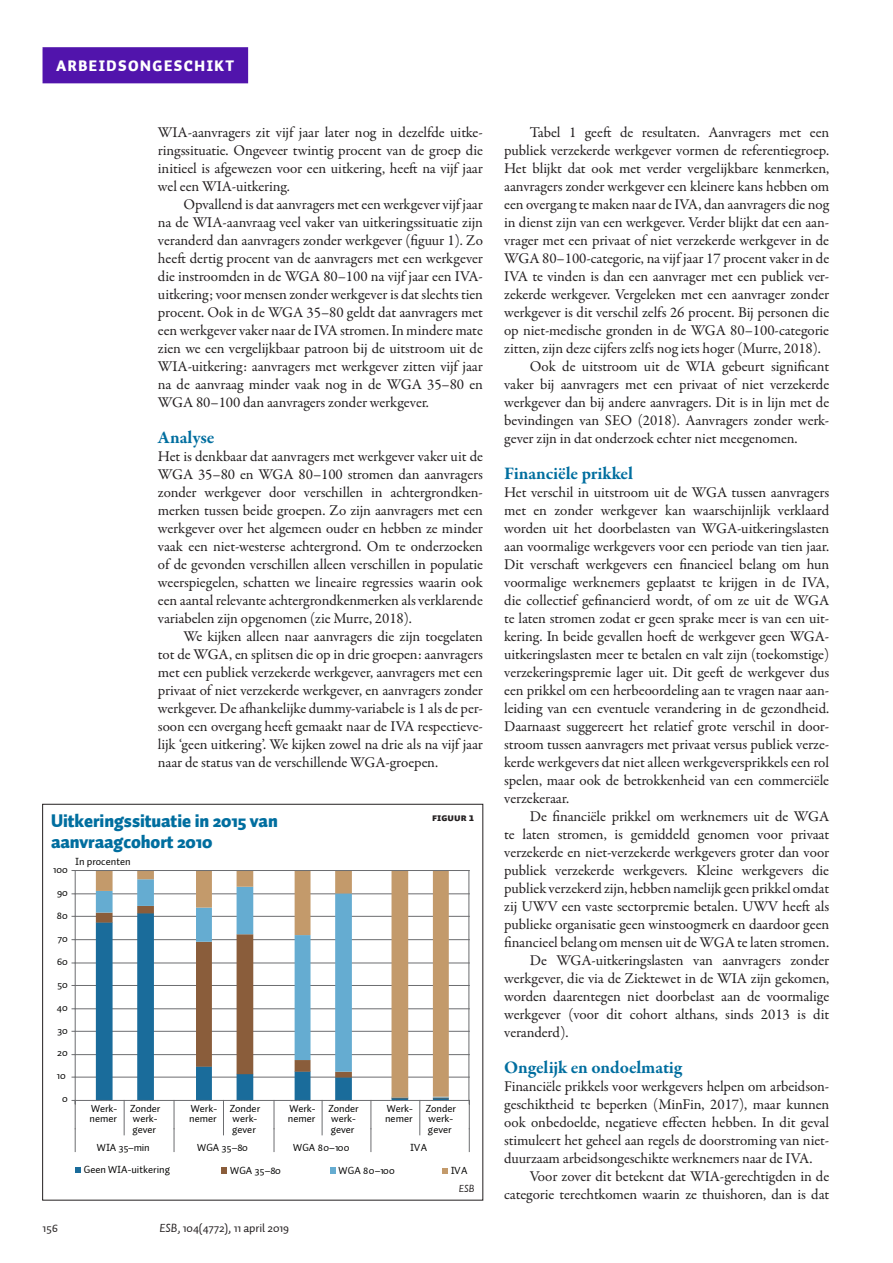
<style>
.page{position:relative;width:893px;height:1263px;background:#fff}
.page>*{position:absolute;margin:0;border:0;box-sizing:border-box;transform-origin:0 0}
.TUSSENKOP{font:700 18px "Garamond Premr Pro";letter-spacing:-.005em;color:#006e9f}
.FIGUURKOP{font:900 18px "Auto 1";letter-spacing:-.005em;color:#006e9f}
.PLAT_VervolgAlinea{font:15px/18px "Garamond Premr Pro";letter-spacing:-.005em;color:#231f20;text-align:justify}
.PLAT_EersteAlinea{font:15px/18px "Garamond Premr Pro";letter-spacing:-.005em;color:#231f20;text-align:justify}
.THEMATITELBLOK{font:900 15px "Auto 1";letter-spacing:.1em;color:#fff}
.t1{font:12px "Auto 1";letter-spacing:-.005em;color:#231f20}
.t2{font:10.5px/10.5px "Auto 1";color:#050504}
.FIGUURNUMMMER{font:10.5px "Auto 1 Black Sm Cp";color:#231f20}
.BIJSCHRIFT{font:italic 10.5px "Auto 1";color:#231f20}
.s1{font-style:italic}
</style>
<div class="page">
<div style="left:43px;top:48px;width:204px;height:35px;background:#5114ac"></div>
<hr style="left:43px;top:47px;width:205px;height:2px;background:#5114ac">
<hr style="left:247px;top:49px;width:1px;height:33px;background:#5114ac">
<hr style="left:43px;top:82px;width:205px;height:1px;background:#5114ac">
<hr style="left:75px;top:893px;width:394px;height:1px;background:#6c6d70">
<hr style="left:75px;top:916px;width:394px;height:1px;background:#6c6d70">
<hr style="left:75px;top:939px;width:394px;height:1px;background:#6c6d70">
<hr style="left:75px;top:963px;width:394px;height:1px;background:#6c6d70">
<hr style="left:75px;top:985px;width:394px;height:1px;background:#6c6d70">
<hr style="left:75px;top:1008px;width:394px;height:1px;background:#6c6d70">
<hr style="left:75px;top:1031px;width:394px;height:1px;background:#6c6d70">
<hr style="left:75px;top:1054px;width:394px;height:1px;background:#6c6d70">
<hr style="left:75px;top:1077px;width:394px;height:1px;background:#6c6d70">
<svg style="left:96px;top:871px;width:353px;height:226px"></svg>
<hr style="left:75px;top:870px;width:1px;height:230px;background:#6c6d70">
<hr style="left:469px;top:870px;width:1px;height:230px;background:#6c6d70">
<hr style="left:75px;top:1100px;width:394px;height:1px;background:#6c6d70">
<hr style="left:75px;top:870px;width:394px;height:1px;background:#6c6d70">
<hr style="left:420px;top:1100px;width:1px;height:35px;background:#6c6d70">
<hr style="left:322px;top:1100px;width:1px;height:35px;background:#6c6d70">
<hr style="left:223px;top:1100px;width:1px;height:35px;background:#6c6d70">
<hr style="left:124px;top:1100px;width:1px;height:35px;background:#6c6d70">
<svg style="left:469px;top:1100px;width:1px;height:51px"></svg>
<svg style="left:371px;top:1101px;width:1px;height:50px"></svg>
<svg style="left:274px;top:1101px;width:1px;height:50px"></svg>
<svg style="left:174px;top:1101px;width:1px;height:50px"></svg>
<svg style="left:72px;top:1100px;width:4px;height:51px"></svg>
<svg style="left:442px;top:1168px;width:6px;height:5px"></svg>
<div style="left:330px;top:1167px;width:6px;height:7px;background:#65acd1"></div>
<svg style="left:222px;top:1167px;width:5px;height:7px"></svg>
<svg style="left:75px;top:1167px;width:6px;height:6px"></svg>
<p class="THEMATITELBLOK" style="left:57px;top:56px;width:179px">ARBEIDSONGESCHIKT</p>
<p class="PLAT_VervolgAlinea" style="left:158px;top:124px;width:327px">WIA-aanvragers zit vijf jaar later nog in dezelfde uitke&shy;ringssituatie. Ongeveer twintig procent van de groep die initieel is afgewezen voor een uitkering, heeft na vijf jaar wel een WIA-uitkering.</p>
<p class="PLAT_VervolgAlinea" style="left:158px;top:196px;width:327px;text-indent:26px">Opvallend is dat aanvragers met een werkgever vijf jaar na de WIA-aanvraag veel vaker van uitkeringssituatie zijn veranderd dan aanvragers zonder werkgever (figuur 1). Zo heeft dertig procent van de aanvragers met een werkgever die instroomden in de WGA 80–100 na vijf jaar een IVA&shy;uitkering; voor mensen zonder werkgever is dat slechts tien procent. Ook in de WGA 35–80 geldt dat aanvragers met een werkgever vaker naar de IVA stromen. In mindere mate zien we een vergelijkbaar patroon bij de uitstroom uit de WIA-uitkering: aanvragers met werkgever zitten vijf jaar na de aanvraag minder vaak nog in de WGA 35–80 en WGA 80–100 dan aanvragers zonder werkgever.</p>
<p class="TUSSENKOP" style="left:158px;top:426px;width:58px">Analyse</p>
<p class="PLAT_EersteAlinea" style="left:158px;top:448px;width:327px">Het is denkbaar dat aanvragers met werkgever vaker uit de WGA 35–80 en WGA 80–100 stromen dan aanvragers zonder werkgever door verschillen in achtergrondken&shy;merken tussen beide groepen. Zo zijn aanvragers met een werkgever over het algemeen ouder en hebben ze minder vaak een niet-westerse achtergrond. Om te onderzoeken of de gevonden verschillen alleen verschillen in populatie weerspiegelen, schatten we lineaire regressies waarin ook een aantal relevante achtergrondkenmerken als verklarende variabelen zijn opgenomen (zie Murre, 2018).</p>
<p class="PLAT_VervolgAlinea" style="left:158px;top:628px;width:327px;text-indent:26px">We kijken alleen naar aanvragers die zijn toegelaten tot de WGA, en splitsen die op in drie groepen: aanvragers met een publiek verzekerde werkgever, aanvragers met een privaat of niet verzekerde werkgever, en aanvragers zonder werkgever. De afhankelijke dummy-variabele is 1 als de per&shy;soon een overgang heeft gemaakt naar de IVA respectieve&shy;lijk ‘geen uitkering’. We kijken zowel na drie als na vijf jaar naar de status van de verschillende WGA-groepen.</p>
<p class="FIGUURKOP" style="left:51px;top:808px;width:228px">Uitkeringssituatie in 2015 van</p>
<p class="FIGUURKOP" style="left:51px;top:829px;width:163px">aanvraagcohort 2010</p>
<p class="t2" style="left:53px;top:864px;width:16px">100</p>
<p class="t2" style="left:57px;top:887px;width:12px">90</p>
<p class="t2" style="left:57px;top:910px;width:12px">80</p>
<p class="t2" style="left:57px;top:933px;width:12px">70</p>
<p class="t2" style="left:57px;top:956px;width:12px">60</p>
<p class="t2" style="left:57px;top:979px;width:12px">50</p>
<p class="t2" style="left:57px;top:1002px;width:12px">40</p>
<p class="t2" style="left:57px;top:1025px;width:12px">30</p>
<p class="t2" style="left:57px;top:1048px;width:12px">20</p>
<p class="t2" style="left:57px;top:1071px;width:10px">10</p>
<p class="t2" style="left:75px;top:856px;width:57px">In procenten</p>
<p class="FIGUURNUMMMER" style="left:432px;top:811px;width:44px">FIGUUR 1</p>
<p class="t2" style="left:62px;top:1094px;width:7px">0</p>
<p class="t2" style="left:89px;top:1103px;width:29px">Werk&shy;nemer</p>
<p class="t2" style="left:130px;top:1103px;width:32px">Zonder werk&shy;gever</p>
<p class="t2" style="left:189px;top:1103px;width:29px">Werk&shy;nemer</p>
<p class="t2" style="left:230px;top:1103px;width:32px">Zonder werk&shy;gever</p>
<p class="t2" style="left:288px;top:1103px;width:29px">Werk&shy;nemer</p>
<p class="t2" style="left:328px;top:1103px;width:32px">Zonder werk&shy;gever</p>
<p class="t2" style="left:385px;top:1103px;width:29px">Werk&shy;nemer</p>
<p class="t2" style="left:426px;top:1103px;width:32px">Zonder werk&shy;gever</p>
<p class="t2" style="left:97px;top:1142px;width:55px">WIA 35–min</p>
<p class="t2" style="left:197px;top:1142px;width:52px">WGA 35–80</p>
<p class="t2" style="left:293px;top:1142px;width:58px">WGA 80–100</p>
<p class="t2" style="left:410px;top:1142px;width:18px">IVA</p>
<p class="t2" style="left:84px;top:1164px;width:88px">Geen WIA-uitkering</p>
<p class="t2" style="left:230px;top:1165px;width:52px">WGA 35–80</p>
<p class="t2" style="left:339px;top:1165px;width:58px">WGA 80–100</p>
<p class="t2" style="left:451px;top:1165px;width:18px">IVA</p>
<p class="BIJSCHRIFT" style="left:459px;top:1181px;width:17px">ESB</p>
<p class="t1" style="left:43px;top:1221px;width:17px">156</p>
<p class="t1" style="left:160px;top:1221px;width:131px"><span class="s1">ESB</span>, 104(4772), 11 april 2019</p>
<p class="PLAT_VervolgAlinea" style="left:504px;top:124px;width:326px;text-indent:26px">Tabel 1 geeft de resultaten. Aanvragers met een publiek verzekerde werkgever vormen de referentiegroep.<br>Het blijkt dat ook met verder vergelijkbare kenmerken, aanvragers zonder werkgever een kleinere kans hebben om een overgang te maken naar de IVA, dan aanvragers die nog in dienst zijn van een werkgever. Verder blijkt dat een aan&shy;vrager met een privaat of niet verzekerde werkgever in de WGA 80–100-categorie, na vijf jaar 17 procent vaker in de IVA te vinden is dan een aanvrager met een publiek ver&shy;zekerde werkgever. Vergeleken met een aanvrager zonder werkgever is dit verschil zelfs 26 procent. Bij personen die op niet-medische gronden in de WGA 80–100-categorie zitten, zijn deze cijfers zelfs nog iets hoger (Murre, 2018).</p>
<p class="PLAT_VervolgAlinea" style="left:504px;top:358px;width:326px;text-indent:26px">Ook de uitstroom uit de WIA gebeurt significant vaker bij aanvragers met een privaat of niet verzekerde werkgever dan bij andere aanvragers. Dit is in lijn met de bevindingen van SEO (2018). Aanvragers zonder werk&shy;gever zijn in dat onderzoek echter niet meegenomen.</p>
<p class="TUSSENKOP" style="left:504px;top:462px;width:130px">Financiële prikkel</p>
<p class="PLAT_EersteAlinea" style="left:504px;top:484px;width:327px">Het verschil in uitstroom uit de WGA tussen aanvragers met en zonder werkgever kan waarschijnlijk verklaard worden uit het doorbelasten van WGA-uitkeringslasten aan voormalige werkgevers voor een periode van tien jaar.<br>Dit verschaft werkgevers een financieel belang om hun voormalige werknemers geplaatst te krijgen in de IVA, die collectief gefinancierd wordt, of om ze uit de WGA te laten stromen zodat er geen sprake meer is van een uit&shy;kering. In beide gevallen hoeft de werkgever geen WGA&shy;uitkeringslasten meer te betalen en valt zijn (toekomstige) verzekeringspremie lager uit. Dit geeft de werkgever dus een prikkel om een herbeoordeling aan te vragen naar aan&shy;leiding van een eventuele verandering in de gezondheid.<br>Daarnaast suggereert het relatief grote verschil in door&shy;stroom tussen aanvragers met privaat versus publiek verze&shy;kerde werkgevers dat niet alleen werkgeversprikkels een rol spelen, maar ook de betrokkenheid van een commerciële verzekeraar.</p>
<p class="PLAT_VervolgAlinea" style="left:504px;top:808px;width:327px;text-indent:26px">De financiële prikkel om werknemers uit de WGA te laten stromen, is gemiddeld genomen voor privaat verzekerde en niet-verzekerde werkgevers groter dan voor publiek verzekerde werkgevers. Kleine werkgevers die publiek verzekerd zijn, hebben namelijk geen prikkel omdat zij UWV een vaste sectorpremie betalen. UWV heeft als publieke organisatie geen winstoogmerk en daardoor geen financieel belang om mensen uit de WGA te laten stromen.</p>
<p class="PLAT_VervolgAlinea" style="left:504px;top:952px;width:327px;text-indent:26px">De WGA-uitkeringslasten van aanvragers zonder werkgever, die via de Ziektewet in de WIA zijn gekomen, worden daarentegen niet doorbelast aan de voormalige werkgever (voor dit cohort althans, sinds 2013 is dit veranderd).</p>
<p class="TUSSENKOP" style="left:504px;top:1056px;width:180px">Ongelijk en ondoelmatig</p>
<p class="PLAT_EersteAlinea" style="left:504px;top:1078px;width:327px">Financiële prikkels voor werkgevers helpen om arbeidson&shy;geschiktheid te beperken (MinFin, 2017), maar kunnen ook onbedoelde, negatieve effecten hebben. In dit geval stimuleert het geheel aan regels de doorstroming van niet&shy;duurzaam arbeidsongeschikte werknemers naar de IVA.</p>
<p class="PLAT_VervolgAlinea" style="left:504px;top:1168px;width:327px;text-align:right">Voor zover dit betekent dat WIA-gerechtigden in de categorie terechtkomen waarin ze thuishoren, dan is dat</p>
</div>
